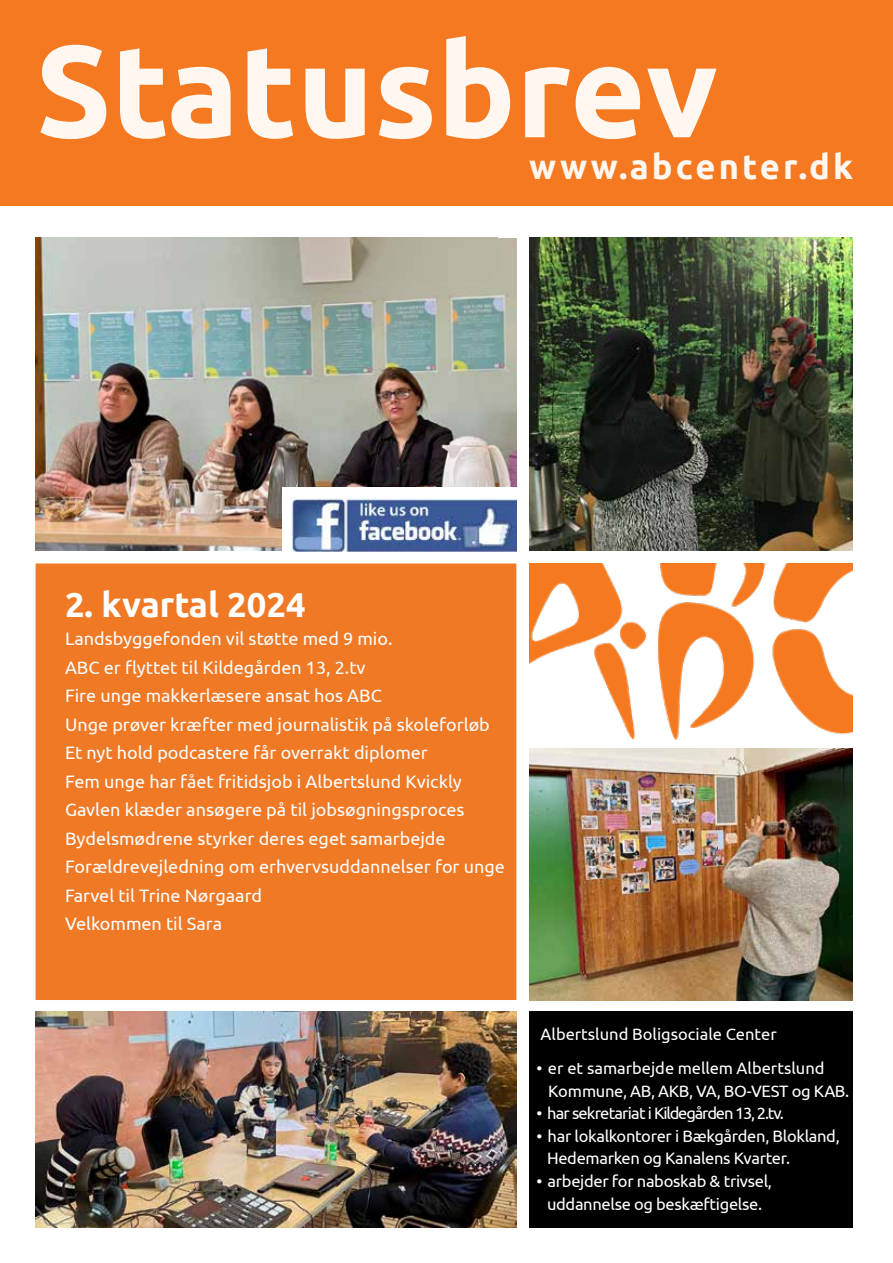
<style>
.page{position:relative;width:893px;height:1263px;background:#fff}
.page>*{position:absolute;margin:0;border:0;box-sizing:border-box;transform-origin:0 0}
.t1{font:700 130.5px "Ubuntu";color:#fff7f0}
.t2{font:700 34.5px "Ubuntu";letter-spacing:.09em;color:#fff7f0}
.t3{font:700 34.5px "Ubuntu";color:#fff}
.t4{font:18px/28.5px "Ubuntu";color:#fdfeff}
.t5{font:18px/28.5px "Ubuntu";color:#fdfdfd}
.t6{font:16.5px/22.5px "Ubuntu";letter-spacing:-.02em;color:#fff}
.t7{font:16.5px/22.5px "Ubuntu";color:#fff}
.t8{font:16.5px "Ubuntu";letter-spacing:-.06em;color:#fff}
</style>
<div class="page">
<img style="left:36px;top:238px;width:480px;height:312px">
<div style="left:282px;top:488px;width:234px;height:74px;background:#fff"></div>
<div style="left:0;top:0;width:893px;height:206px;background:#f47920"></div>
<img style="left:291px;top:498px;width:225px;height:53px">
<img style="left:529px;top:563px;width:323px;height:177px">
<img style="left:36px;top:1011px;width:480px;height:217px">
<img style="left:529px;top:238px;width:323px;height:312px">
<div style="left:36px;top:563px;width:480px;height:437px;background:#ef7925"></div>
<div style="left:529px;top:1011px;width:323px;height:217px;background:#000"></div>
<img style="left:529px;top:748px;width:323px;height:252px">
<h1 class="t1" style="left:36px;top:12px;width:684px">Statusbrev</h1>
<h2 class="t2" style="left:529px;top:145px;width:325px">www.abcenter.dk</h2>
<h2 class="t3" style="left:65px;top:584px;width:242px">2. kvartal 2024</h2>
<p class="t4" style="left:65px;top:624px;width:329px">Landsbyggefonden vil støtte med 9 mio.<br>ABC er flyttet til Kildegården 13, 2.tv</p>
<p class="t5" style="left:65px;top:681px;width:426px">Fire unge makkerlæsere ansat hos ABC<br>Unge prøver kræfter med journalistik på skoleforløb</p>
<p class="t4" style="left:65px;top:738px;width:401px">Et nyt hold podcastere får overrakt diplomer Fem unge har fået fritidsjob i Albertslund Kvickly Gavlen klæder ansøgere på til jobsøgningsproces Bydelsmødrene styrker deres eget samarbejde</p>
<p class="t5" style="left:65px;top:852px;width:441px">Forældrevejledning om erhvervsuddannelser for unge</p>
<p class="t4" style="left:65px;top:881px;width:199px">Farvel til Trine Nørgaard<br>Velkommen til Sara</p>
<p class="t7" style="left:541px;top:1022px;width:238px">Albertslund Boligsociale Center</p>
<p class="t7" style="left:548px;top:1057px;width:303px;text-indent:-11px">• er et samarbejde mellem Albertslund<br>Kommune, AB, AKB, VA, BO-VEST og KAB.</p>
<p class="t8" style="left:537px;top:1103px;width:249px">• har sekretariat i Kildegården 13, 2.tv.</p>
<p class="t6" style="left:547px;top:1124px;width:294px;text-indent:-10px">• har lokalkontorer i Bækgården, Blokland,<br>Hedemarken og Kanalens Kvarter.</p>
<p class="t6" style="left:537px;top:1169px;width:237px;text-align:center">• arbejder for naboskab &amp; trivsel, uddannelse og beskæftigelse.</p>
</div>
